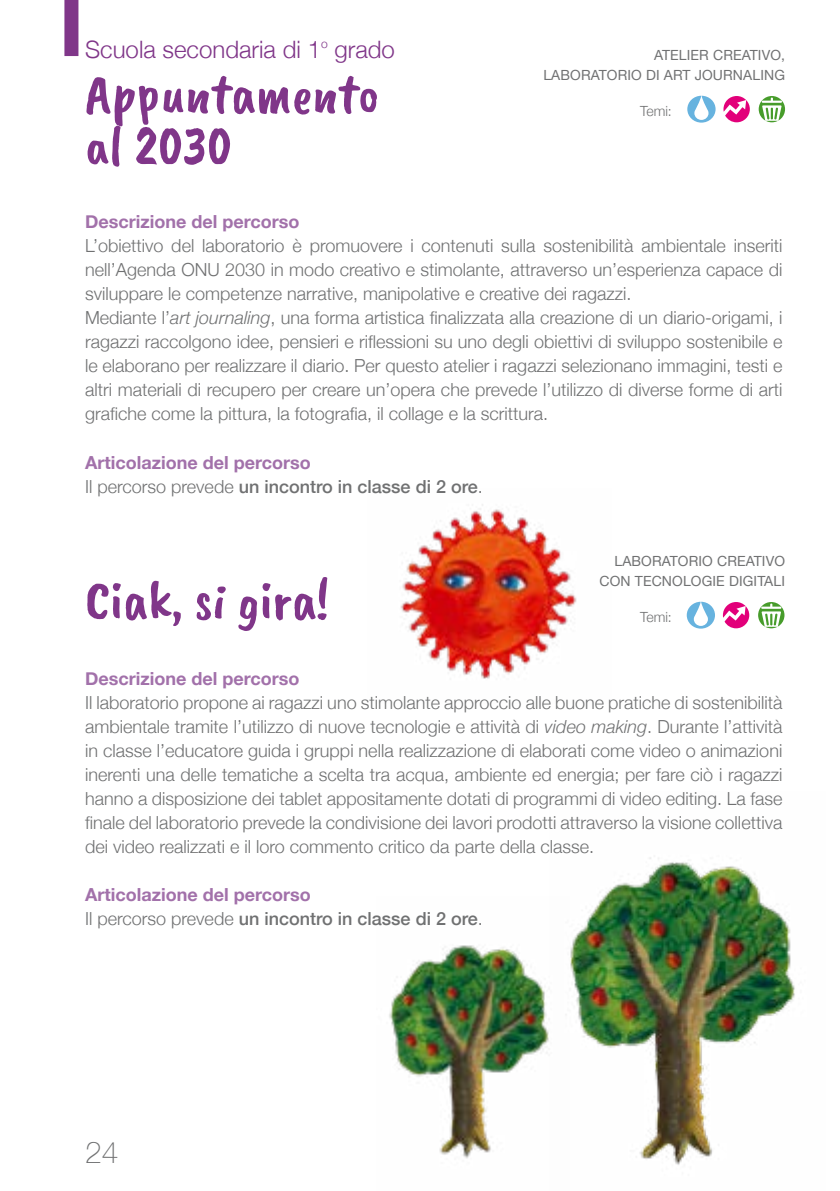
<style>
.page{position:relative;width:840px;height:1191px;background:#fff}
.page>*{position:absolute;margin:0;border:0;box-sizing:border-box;transform-origin:0 0}
.t1{font:56px/52px "Caveat Brush";color:#803689}
.t2{font:100 30px "Helvetica Neue";color:#707172}
.t3{font:300 24px "Helvetica Neue";color:#803689}
.t4{font:300 18px/24px "Helvetica Neue";color:#707172}
.t5{font:700 18px/24px "Helvetica Neue";color:#a271aa}
.t6{font:14px/20px "Helvetica Neue";letter-spacing:.01em;color:#707172;text-align:right}
.t7{font:300 14px "Helvetica Neue";color:#707172}
.s1{font-style:italic}
.s2{font-weight:300;color:#707172}
.s3{font-weight:500;color:#707172}
</style>
<div class="page">
<svg style="left:687px;top:96px;width:28px;height:27px"></svg>
<svg style="left:758px;top:96px;width:26px;height:26px"></svg>
<svg style="left:723px;top:96px;width:26px;height:26px"></svg>
<svg style="left:686px;top:602px;width:28px;height:26px"></svg>
<svg style="left:758px;top:602px;width:26px;height:26px"></svg>
<svg style="left:722px;top:602px;width:26px;height:26px"></svg>
<img style="left:400px;top:504px;width:177px;height:175px">
<img style="left:570px;top:857px;width:225px;height:308px">
<img style="left:389px;top:945px;width:160px;height:214px">
<div style="left:64px;top:0;width:14px;height:56px;background:#803689"></div>
<h3 class="t3" style="left:85px;top:30px;width:311px">Scuola secondaria di 1<sup>o</sup> grado</h3>
<h1 class="t1" style="left:85px;top:69px;width:295px">Appuntamento al 2030</h1>
<p class="t6" style="left:543px;top:46px;width:243px">ATELIER CREATIVO,<br>LABORATORIO DI ART JOURNALING</p>
<p class="t7" style="left:639px;top:100px;width:33px">Temi:</p>
<p class="t5" style="left:85px;top:210px;width:216px">Descrizione del percorso</p>
<p class="t4" style="left:85px;top:233px;width:698px">L’obiettivo del laboratorio è promuovere i contenuti sulla sostenibilità ambientale inseriti nell’Agenda ONU 2030 in modo creativo e stimolante, attraverso un’esperienza capace di sviluppare le competenze narrative, manipolative e creative dei ragazzi.<br>Mediante l’<span class="s1">art journaling</span>, una forma artistica finalizzata alla creazione di un diario-origami, i ragazzi raccolgono idee, pensieri e riflessioni su uno degli obiettivi di sviluppo sostenibile e le elaborano per realizzare il diario. Per questo atelier i ragazzi selezionano immagini, testi e altri materiali di recupero per creare un’opera che prevede l’utilizzo di diverse forme di arti grafiche come la pittura, la fotografia, il collage e la scrittura.</p>
<p class="t5" style="left:85px;top:450px;width:399px">Articolazione del percorso<br><span class="s2">Il percorso prevede</span> <span class="s3">un incontro in classe di 2 ore</span><span class="s2">.</span></p>
<h1 class="t1" style="left:85px;top:575px;width:245px">Ciak, si gira!</h1>
<p class="t6" style="left:599px;top:552px;width:187px">LABORATORIO CREATIVO<br>CON TECNOLOGIE DIGITALI</p>
<p class="t7" style="left:639px;top:605px;width:33px">Temi:</p>
<p class="t5" style="left:85px;top:667px;width:216px">Descrizione del percorso</p>
<p class="t4" style="left:85px;top:689px;width:698px;text-align:justify">Il laboratorio propone ai ragazzi uno stimolante approccio alle buone pratiche di sostenibilità ambientale tramite l’utilizzo di nuove tecnologie e attività di <span class="s1">video making</span>. Durante l’attività in classe l’educatore guida i gruppi nella realizzazione di elaborati come video o animazioni inerenti una delle tematiche a scelta tra acqua, ambiente ed energia; per fare ciò i ragazzi hanno a disposizione dei tablet appositamente dotati di programmi di video editing. La fase finale del laboratorio prevede la condivisione dei lavori prodotti attraverso la visione collettiva dei video realizzati e il loro commento critico da parte della classe.</p>
<p class="t5" style="left:85px;top:883px;width:399px">Articolazione del percorso<br><span class="s2">Il percorso prevede</span> <span class="s3">un incontro in classe di 2 ore</span><span class="s2">.</span></p>
<h2 class="t2" style="left:85px;top:1129px;width:35px">24</h2>
</div>
